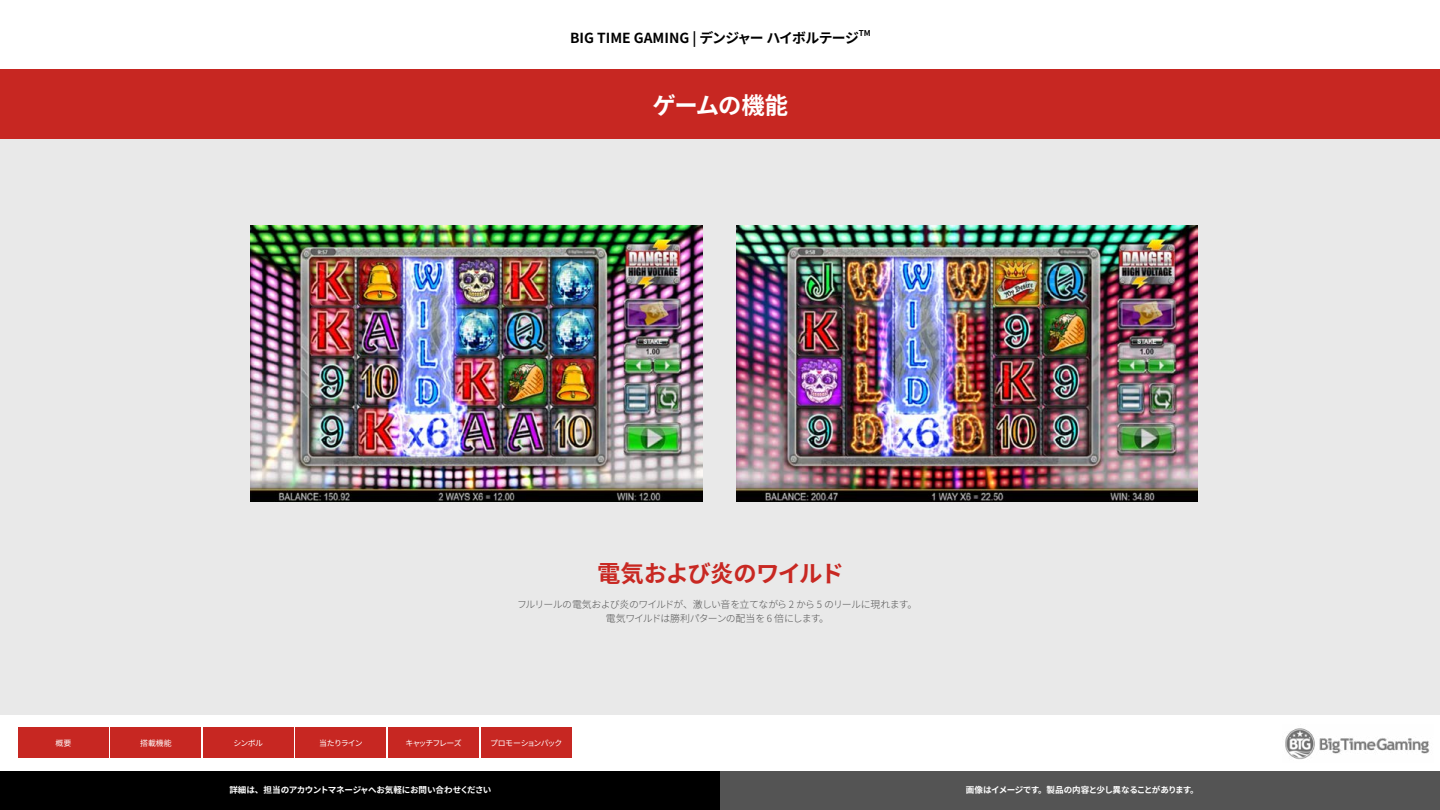
<style>
.page{position:relative;width:1440px;height:810px;background:#fff}
.page>*{position:absolute;margin:0;border:0;box-sizing:border-box;transform-origin:0 0}
.t1{font:700 23.4px "Noto Sans CJ Ktc";letter-spacing:-.04em;color:#c82822}
.t2{font:700 23.4px "Noto Sans CJ Ktc";letter-spacing:-.035em;color:#fff}
.t3{font:700 13.88px "Noto Sans CJ Ktc";letter-spacing:-.02em;color:#000}
.t4{font:300 9.9px/13.5px "Noto Sans CJ Ktc";letter-spacing:-.065em;color:#545454;text-align:center}
.t5{font:700 8.55px "Noto Sans CJ Ktc";letter-spacing:-.045em;color:#fff}
.t6{font:700 8.1px "Noto Sans CJ Ktc";color:#000}
.t7{font:7.95px "Noto Sans CJ Ktc";letter-spacing:-.09em;color:#fff}
.t8{font:7.95px "Noto Sans CJ Ktc";letter-spacing:-.125em;color:#fff}
</style>
<div class="page">
<div style="left:0;top:70px;width:1440px;height:644px;background:#e8e8e8"></div>
<div style="left:0;top:69px;width:1440px;height:69px;background:#c72722"></div>
<img style="left:1285px;top:728px;width:145px;height:32px">
<div style="left:18px;top:728px;width:91px;height:30px;background:#c72722"></div>
<div style="left:111px;top:728px;width:90px;height:30px;background:#c72722"></div>
<div style="left:203px;top:728px;width:90px;height:30px;background:#c72722"></div>
<div style="left:296px;top:728px;width:90px;height:30px;background:#c72722"></div>
<div style="left:388px;top:728px;width:91px;height:30px;background:#c72722"></div>
<div style="left:481px;top:728px;width:90px;height:30px;background:#c72722"></div>
<img style="left:737px;top:225px;width:460px;height:276px">
<img style="left:251px;top:225px;width:452px;height:276px">
<div style="left:0;top:771px;width:720px;height:39px;background:#000"></div>
<div style="left:720px;top:771px;width:720px;height:39px;background:#545454"></div>
<h2 class="t3" style="left:570px;top:30px;width:290px">BIG TIME GAMING | デンジャー ハイボルテージ</h2>
<p class="t6" style="left:859px;top:29px;width:13px">TM</p>
<h1 class="t2" style="left:652px;top:92px;width:137px">ゲームの機能</h1>
<h1 class="t1" style="left:597px;top:561px;width:248px">電気および炎のワイルド</h1>
<p class="t4" style="left:517px;top:598px;width:402px">フルリールの電気および炎のワイルドが、激しい音を立てながら 2 から 5 のリールに現れます。電気ワイルドは勝利パターンの配当を 6 倍にします。</p>
<p class="t7" style="left:56px;top:738px;width:17px">概要</p>
<p class="t7" style="left:140px;top:738px;width:33px">搭載機能</p>
<p class="t7" style="left:233px;top:738px;width:31px">シンボル</p>
<p class="t7" style="left:319px;top:738px;width:45px">当たりライン</p>
<p class="t8" style="left:405px;top:738px;width:58px">キャッチフレーズ</p>
<p class="t7" style="left:490px;top:738px;width:74px">プロモーションパック</p>
<p class="t5" style="left:229px;top:785px;width:264px">詳細は、担当のアカウントマネージャへお気軽にお問い合わせください</p>
<p class="t5" style="left:966px;top:785px;width:235px">画像はイメージです。製品の内容と少し異なることがあります。</p>
</div>
